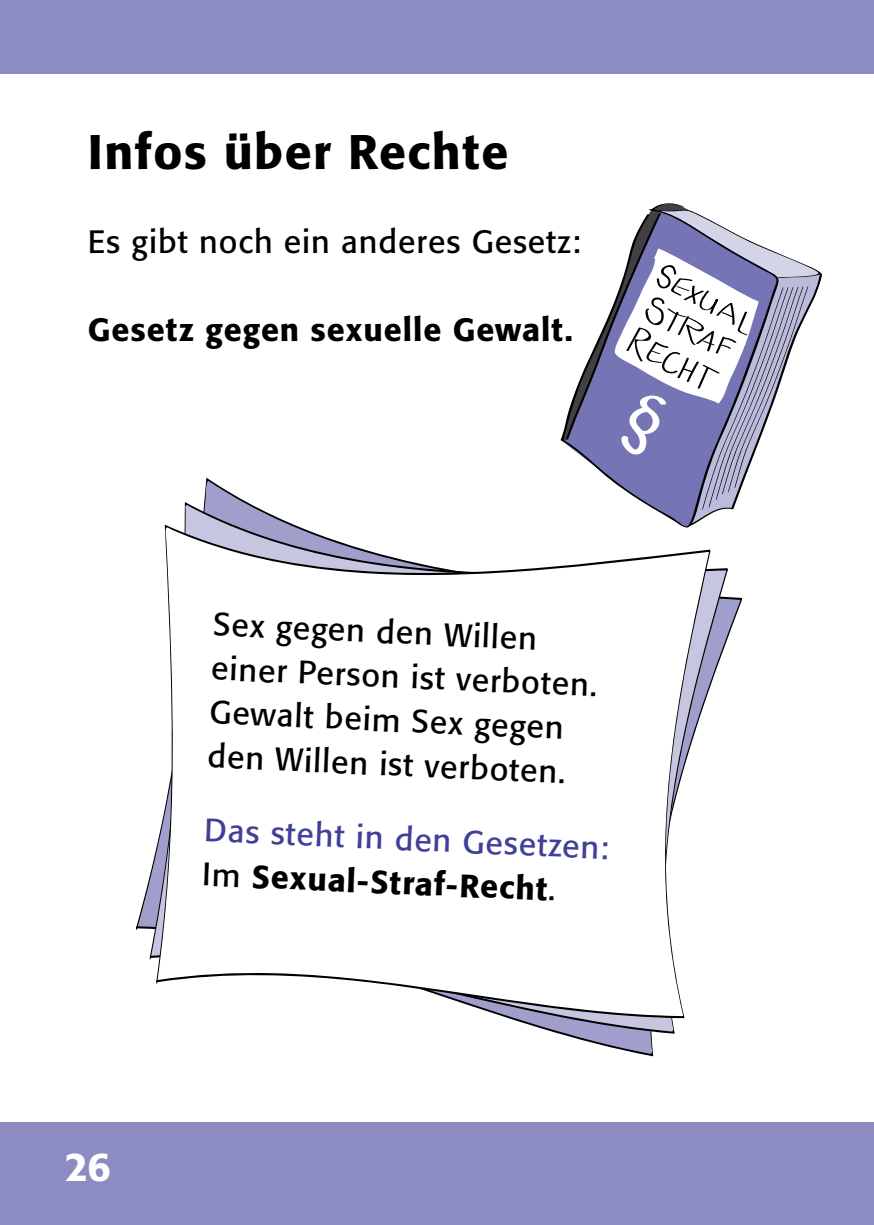
<style>
.page{position:relative;width:874px;height:1225px;background:#fff}
.page>*{position:absolute;margin:0;border:0;box-sizing:border-box;transform-origin:0 0}
.t1{font:500 48px "Formata BQ";letter-spacing:.03em;color:#000}
.t2{font:500 40px "Formata BQ";color:#fff}
.t3{font:32px/44px "Formata BQ";letter-spacing:.03em;color:#000}
.t4{font:32px/44px "Formata BQ";color:#414099}
.t5{font:500 32px "Formata BQ";letter-spacing:.03em;color:#000}
.s1{color:#000}
.s2{font-weight:500;color:#000}
</style>
<div class="page">
<div style="left:0;top:1123px;width:856px;height:102px;background:#8d8cc2"></div>
<div style="left:856px;top:1123px;width:17px;height:102px;background:#8d8cc2"></div>
<div style="left:856px;top:0;width:17px;height:74px;background:#8d8cc2"></div>
<div style="left:0;top:0;width:856px;height:74px;background:#8d8cc2"></div>
<svg style="left:562px;top:203px;width:259px;height:285px"></svg>
<svg style="left:136px;top:478px;width:605px;height:578px"></svg>
<svg style="left:149px;top:502px;width:578px;height:531px"></svg>
<svg style="left:156px;top:524px;width:554px;height:494px"></svg>
<h1 class="t1" style="left:88px;top:122px;width:421px">Infos über Rechte</h1>
<p class="t3" style="left:88px;top:219px;width:494px">Es gibt noch ein anderes Gesetz:</p>
<p class="t5" style="left:88px;top:310px;width:486px">Gesetz gegen sexuelle Gewalt.</p>
<p class="t3" style="left:213px;top:603px;width:388px;rotate:2deg">Sex gegen den Willen einer Person ist verboten.<br>Gewalt beim Sex gegen den Willen ist verboten.</p>
<p class="t4" style="left:204px;top:809px;width:406px;rotate:2deg">Das steht in den Gesetzen:<br><span class="s1">Im</span> <span class="s2">Sexual-Straf-Recht</span><span class="s1">.</span></p>
<p class="t2" style="left:65px;top:1142px;width:47px">26</p>
</div>
